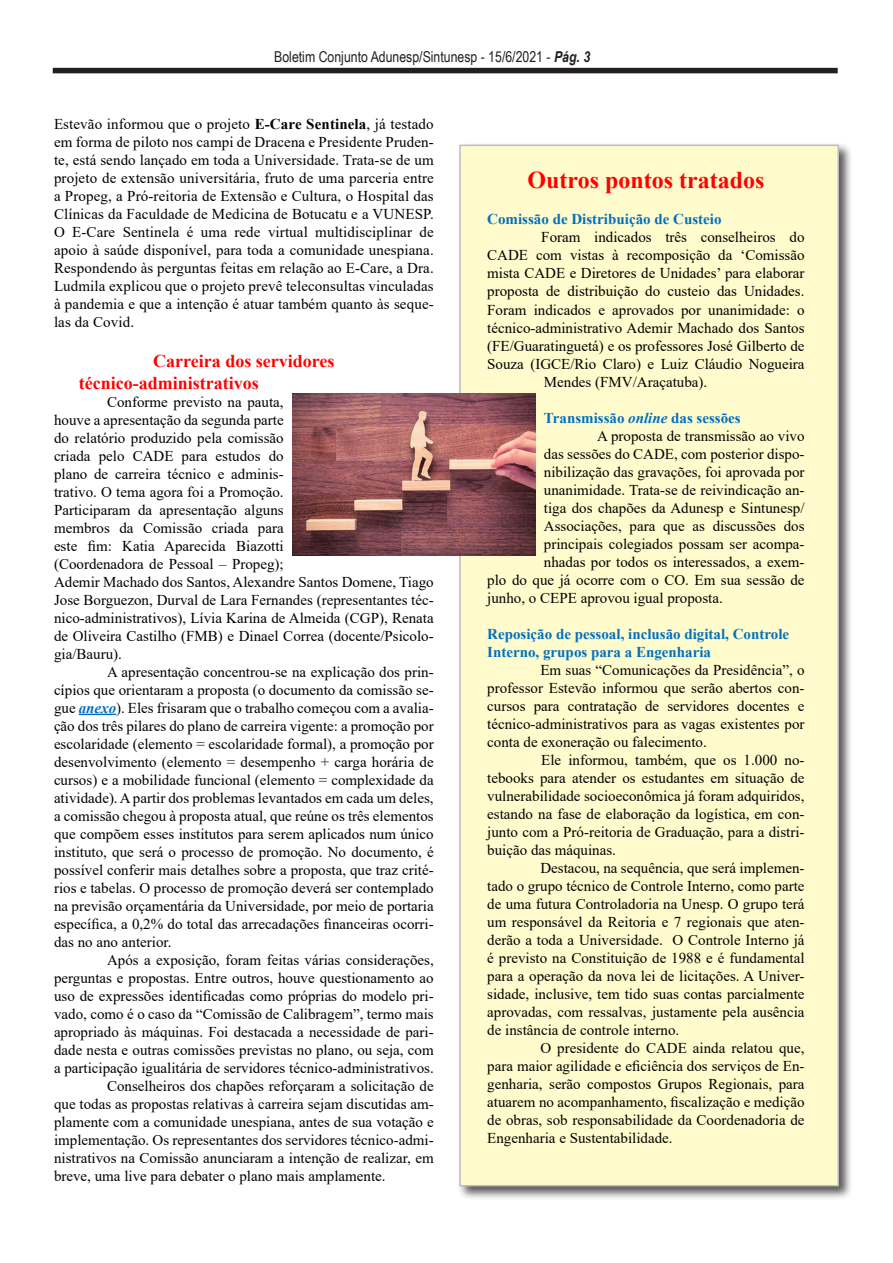
<style>
.page{position:relative;width:893px;height:1263px;background:#fff}
.page>*{position:absolute;margin:0;border:0;box-sizing:border-box;transform-origin:0 0}
.t1{font:700 24px "Times New Roman";color:#f00}
.t2{font:700 18px "Times New Roman";color:#f00}
.t3{font:15px/18px "Times New Roman";color:#000;text-align:justify}
.t4{font:700 15px/18px "Times New Roman";color:#0070c0}
.t5{font:15px "Arial Narrow";color:#231f20}
.s1{font-weight:700;font-style:italic}
.s2{font-weight:700}
.s3{font-weight:700;font-style:italic;color:#0070c0}
.s4{font-style:italic}
</style>
<div class="page">
<div style="left:457px;top:142px;width:396px;height:1059px;background:#231f20;opacity:.75"></div>
<div style="left:459px;top:145px;width:380px;height:1041px;background:#fffbcc;border:2px solid #bcbdc0"></div>
<div style="left:53px;top:68px;width:785px;height:5px;border:2px solid #231f20"></div>
<hr style="left:79px;top:714px;width:37px;height:1px;background:#0070c0">
<img style="left:292px;top:393px;width:243px;height:162px">
<p class="t5" style="left:274px;top:46px;width:317px">Boletim Conjunto Adunesp/Sintunesp - 15/6/2021 - <span class="s1">Pág. 3</span></p>
<p class="t3" style="left:54px;top:115px;width:381px">Estevão informou que o projeto <span class="s2">E-Care Sentinela</span>, já testado em forma de piloto nos campi de Dracena e Presidente Pruden&shy;te, está sendo lançado em toda a Universidade. Trata-se de um projeto de extensão universitária, fruto de uma parceria entre a Propeg, a Pró-reitoria de Extensão e Cultura, o Hospital das Clínicas da Faculdade de Medicina de Botucatu e a VUNESP.<br>O E-Care Sentinela é uma rede virtual multidisciplinar de apoio à saúde disponível, para toda a comunidade unespiana.<br>Respondendo às perguntas feitas em relação ao E-Care, a Dra.<br>Ludmila explicou que o projeto prevê teleconsultas vinculadas à pandemia e que a intenção é atuar também quanto às seque&shy;las da Covid.</p>
<p class="t2" style="left:153px;top:348px;width:183px">Carreira dos servidores</p>
<p class="t2" style="left:79px;top:370px;width:181px">técnico-administrativos</p>
<p class="t3" style="left:54px;top:392px;width:381px;text-align:left;text-indent:53px">Conforme previsto na pauta,<br>houve a apresentação da segunda parte<br>do relatório produzido pela comissão<br>criada pelo CADE para estudos do<br>plano de carreira técnico e adminis-<br>trativo. O tema agora foi a Promoção.<br>Participaram da apresentação alguns<br>membros da Comissão criada para<br>este fim: Katia Aparecida Biazotti<br>(Coordenadora de Pessoal – Propeg);<br>Ademir Machado dos Santos, Alexandre Santos Domene, Tiago Jose Borguezon, Durval de Lara Fernandes (representantes téc&shy;nico-administrativos), Lívia Karina de Almeida (CGP), Renata de Oliveira Castilho (FMB) e Dinael Correa (docente/Psicolo&shy;gia/Bauru).</p>
<p class="t3" style="left:54px;top:662px;width:381px;text-indent:53px">A apresentação concentrou-se na explicação dos prin&shy;cípios que orientaram a proposta (o documento da comissão se&shy;gue <span class="s3">anexo</span>). Eles frisaram que o trabalho começou com a avalia&shy;ção dos três pilares do plano de carreira vigente: a promoção por escolaridade (elemento = escolaridade formal), a promoção por desenvolvimento (elemento = desempenho + carga horária de cursos) e a mobilidade funcional (elemento = complexidade da atividade). A partir dos problemas levantados em cada um deles, a comissão chegou à proposta atual, que reúne os três elementos que compõem esses institutos para serem aplicados num único instituto, que será o processo de promoção. No documento, é possível conferir mais detalhes sobre a proposta, que traz crité&shy;rios e tabelas. O processo de promoção deverá ser contemplado na previsão orçamentária da Universidade, por meio de portaria específica, a 0,2% do total das arrecadações financeiras ocorri&shy;das no ano anterior.</p>
<p class="t3" style="left:54px;top:950px;width:381px;text-indent:53px">Após a exposição, foram feitas várias considerações, perguntas e propostas. Entre outros, houve questionamento ao uso de expressões identificadas como próprias do modelo pri&shy;vado, como é o caso da “Comissão de Calibragem”, termo mais apropriado às máquinas. Foi destacada a necessidade de pari&shy;dade nesta e outras comissões previstas no plano, ou seja, com a participação igualitária de servidores técnico-administrativos.</p>
<p class="t3" style="left:54px;top:1076px;width:381px;text-indent:53px">Conselheiros dos chapões reforçaram a solicitação de que todas as propostas relativas à carreira sejam discutidas am&shy;plamente com a comunidade unespiana, antes de sua votação e implementação. Os representantes dos servidores técnico-admi&shy;nistrativos na Comissão anunciaram a intenção de realizar, em breve, uma live para debater o plano mais amplamente.</p>
<p class="t1" style="left:527px;top:163px;width:238px">Outros pontos tratados</p>
<p class="t4" style="left:487px;top:210px;width:236px">Comissão de Distribuição de Custeio</p>
<p class="t3" style="left:541px;top:228px;width:265px">Foram indicados três conselheiros do</p>
<p class="t3" style="left:487px;top:246px;width:319px">CADE com vistas à recomposição da ‘Comissão</p>
<p class="t3" style="left:487px;top:264px;width:319px">mista CADE e Diretores de Unidades’ para elaborar</p>
<p class="t3" style="left:487px;top:282px;width:319px">proposta de distribuição do custeio das Unidades.</p>
<p class="t3" style="left:487px;top:300px;width:319px">Foram indicados e aprovados por unanimidade: o</p>
<p class="t3" style="left:487px;top:318px;width:319px">técnico-administrativo Ademir Machado dos Santos</p>
<p class="t3" style="left:487px;top:336px;width:319px">(FE/Guaratinguetá) e os professores José Gilberto de</p>
<p class="t3" style="left:487px;top:354px;width:319px">Souza (IGCE/Rio Claro) e Luiz Cláudio Nogueira</p>
<p class="t3" style="left:544px;top:372px;width:165px">Mendes (FMV/Araçatuba).</p>
<p class="t4" style="left:544px;top:408px;width:198px">Transmissão <span class="s4">online</span> das sessões</p>
<p class="t3" style="left:597px;top:426px;width:209px">A proposta de transmissão ao vivo</p>
<p class="t3" style="left:544px;top:444px;width:262px">das sessões do CADE, com posterior dispo-</p>
<p class="t3" style="left:544px;top:462px;width:262px">nibilização das gravações, foi aprovada por</p>
<p class="t3" style="left:544px;top:480px;width:262px">unanimidade. Trata-se de reivindicação an-</p>
<p class="t3" style="left:544px;top:498px;width:262px">tiga dos chapões da Adunesp e Sintunesp/</p>
<p class="t3" style="left:544px;top:516px;width:262px">Associações, para que as discussões dos</p>
<p class="t3" style="left:544px;top:534px;width:262px">principais colegiados possam ser acompa-</p>
<p class="t3" style="left:544px;top:552px;width:262px">nhadas por todos os interessados, a exem-</p>
<p class="t3" style="left:487px;top:570px;width:319px">plo do que já ocorre com o CO. Em sua sessão de</p>
<p class="t3" style="left:487px;top:588px;width:237px">junho, o CEPE aprovou igual proposta.</p>
<p class="t4" style="left:487px;top:624px;width:303px">Reposição de pessoal, inclusão digital, Controle<br>Interno, grupos para a Engenharia</p>
<p class="t3" style="left:487px;top:660px;width:319px;text-indent:53px">Em suas “Comunicações da Presidência”, o professor Estevão informou que serão abertos con&shy;cursos para contratação de servidores docentes e técnico-administrativos para as vagas existentes por conta de exoneração ou falecimento.</p>
<p class="t3" style="left:487px;top:750px;width:319px;text-indent:54px">Ele informou, também, que os 1.000 no&shy;tebooks para atender os estudantes em situação de vulnerabilidade socioeconômica já foram adquiridos, estando na fase de elaboração da logística, em con&shy;junto com a Pró-reitoria de Graduação, para a distri&shy;buição das máquinas.</p>
<p class="t3" style="left:487px;top:858px;width:319px;text-indent:53px">Destacou, na sequência, que será implemen&shy;tado o grupo técnico de Controle Interno, como parte de uma futura Controladoria na Unesp. O grupo terá um responsável da Reitoria e 7 regionais que aten&shy;derão a toda a Universidade. O Controle Interno já é previsto na Constituição de 1988 e é fundamental para a operação da nova lei de licitações. A Univer&shy;sidade, inclusive, tem tido suas contas parcialmente aprovadas, com ressalvas, justamente pela ausência de instância de controle interno.</p>
<p class="t3" style="left:487px;top:1038px;width:319px;text-indent:53px">O presidente do CADE ainda relatou que, para maior agilidade e eficiência dos serviços de En&shy;genharia, serão compostos Grupos Regionais, para atuarem no acompanhamento, fiscalização e medição de obras, sob responsabilidade da Coordenadoria de Engenharia e Sustentabilidade.</p>
</div>
